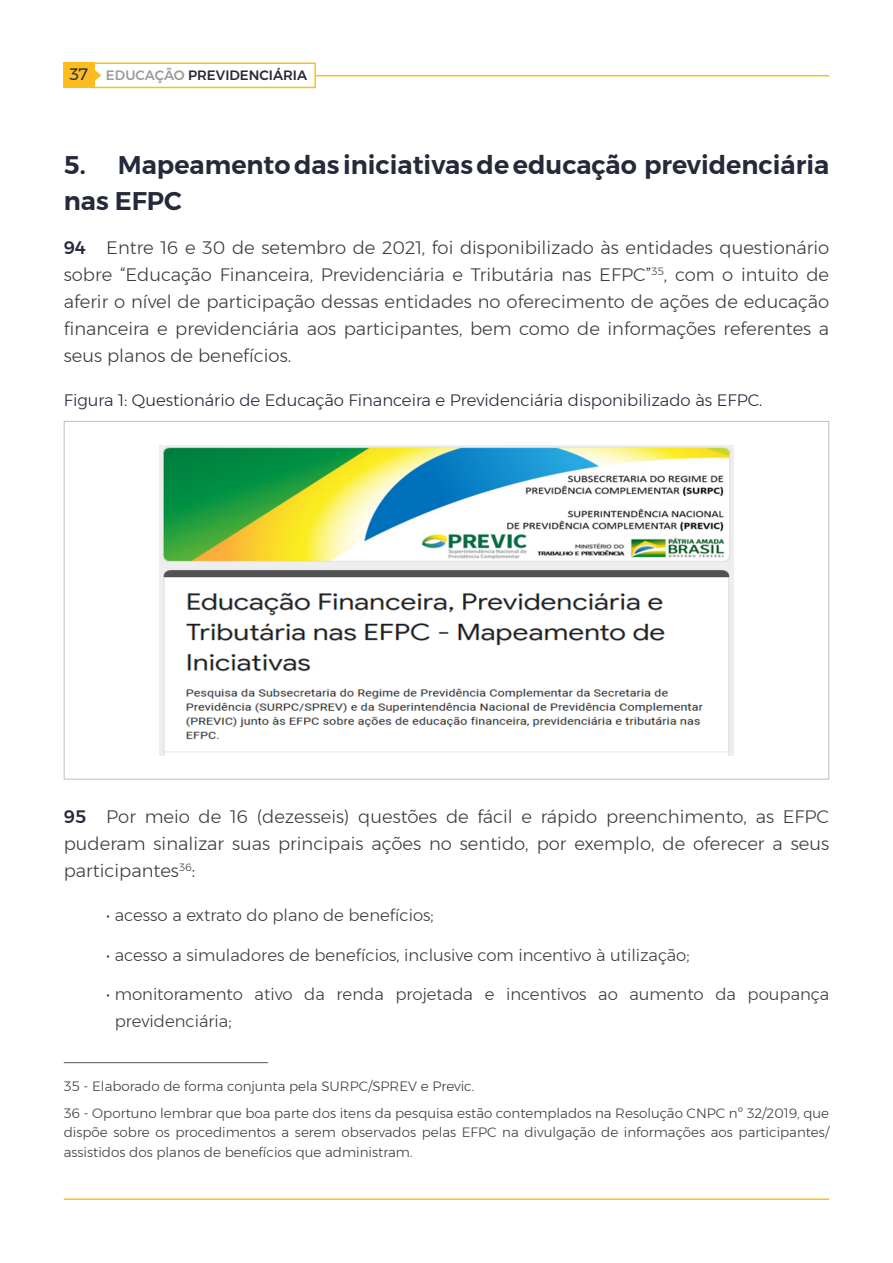
<style>
.page{position:relative;width:893px;height:1263px;background:#fff}
.page>*{position:absolute;margin:0;border:0;box-sizing:border-box;transform-origin:0 0}
.t1{font:600 25.5px/36px "Montserrat";color:#25293a}
.t2{font:300 18px/27px "Montserrat";color:#3c3c3b;text-align:justify}
.t3{font:300 16.5px/27px "Montserrat";color:#3c3c3b}
.t4{font:300 16.5px "Montserrat";color:#25293a}
.t5{font:16.5px "Montserrat";color:#25293a}
.t6{font:300 13.5px/27px "Montserrat";color:#3c3c3b}
.t7{font:500 13.5px "Montserrat";color:#25293a}
.s1{color:#9d9d9c}
.s2{font-weight:500;color:#25293a}
</style>
<div class="page">
<hr style="left:315px;top:75px;width:514px;height:1px;background:#fbbd20">
<div style="left:93px;top:62px;width:223px;height:26px;border:2px solid #fbbd20"></div>
<div style="left:63px;top:62px;width:32px;height:26px;background:#fbbd20"></div>
<svg style="left:95px;top:66px;width:6px;height:19px"></svg>
<hr style="left:64px;top:1198px;width:765px;height:2px;background:#fbbd20">
<hr style="left:64px;top:1062px;width:204px;height:1px;background:#575756">
<img style="left:160px;top:445px;width:573px;height:310px">
<p class="t5" style="left:69px;top:62px;width:20px">37</p>
<p class="t7" style="left:106px;top:65px;width:203px"><span class="s1">EDUCAÇÃO</span> PREVIDENCIÁRIA</p>
<h1 class="t1" style="left:64px;top:146px;width:767px">5. Mapeamento das iniciativas de educação previdenciária nas EFPC</h1>
<p class="t2" style="left:64px;top:233px;width:767px"><span class="s2">94</span> Entre 16 e 30 de setembro de 2021, foi disponibilizado às entidades questionário sobre “Educação Financeira, Previdenciária e Tributária nas EFPC”<sup>35</sup>, com o intuito de aferir o nível de participação dessas entidades no oferecimento de ações de educação financeira e previdenciária aos participantes, bem como de informações referentes a seus planos de benefícios.</p>
<p class="t4" style="left:64px;top:387px;width:700px">Figura 1: Questionário de Educação Financeira e Previdenciária disponibilizado às EFPC.</p>
<p class="t2" style="left:64px;top:803px;width:767px"><span class="s2">95</span> Por meio de 16 (dezesseis) questões de fácil e rápido preenchimento, as EFPC puderam sinalizar suas principais ações no sentido, por exemplo, de oferecer a seus participantes<sup>36</sup>:</p>
<p class="t3" style="left:106px;top:901px;width:329px">• acesso a extrato do plano de benefícios;</p>
<p class="t3" style="left:106px;top:941px;width:585px">• acesso a simuladores de benefícios, inclusive com incentivo à utilização;</p>
<p class="t3" style="left:115px;top:981px;width:716px;text-indent:-8px">• monitoramento ativo da renda projetada e incentivos ao aumento da poupança previdenciária;</p>
<p class="t6" style="left:64px;top:1072px;width:767px">35 - Elaborado de forma conjunta pela SURPC/SPREV e Previc.<br>36 - Oportuno lembrar que boa parte dos itens da pesquisa estão contemplados na Resolução CNPC nº 32/2019, que</p>
<p class="t6" style="left:64px;top:1122px;width:767px;line-height:19.5px">dispõe sobre os procedimentos a serem observados pelas EFPC na divulgação de informações aos participantes/ assistidos dos planos de benefícios que administram.</p>
</div>
